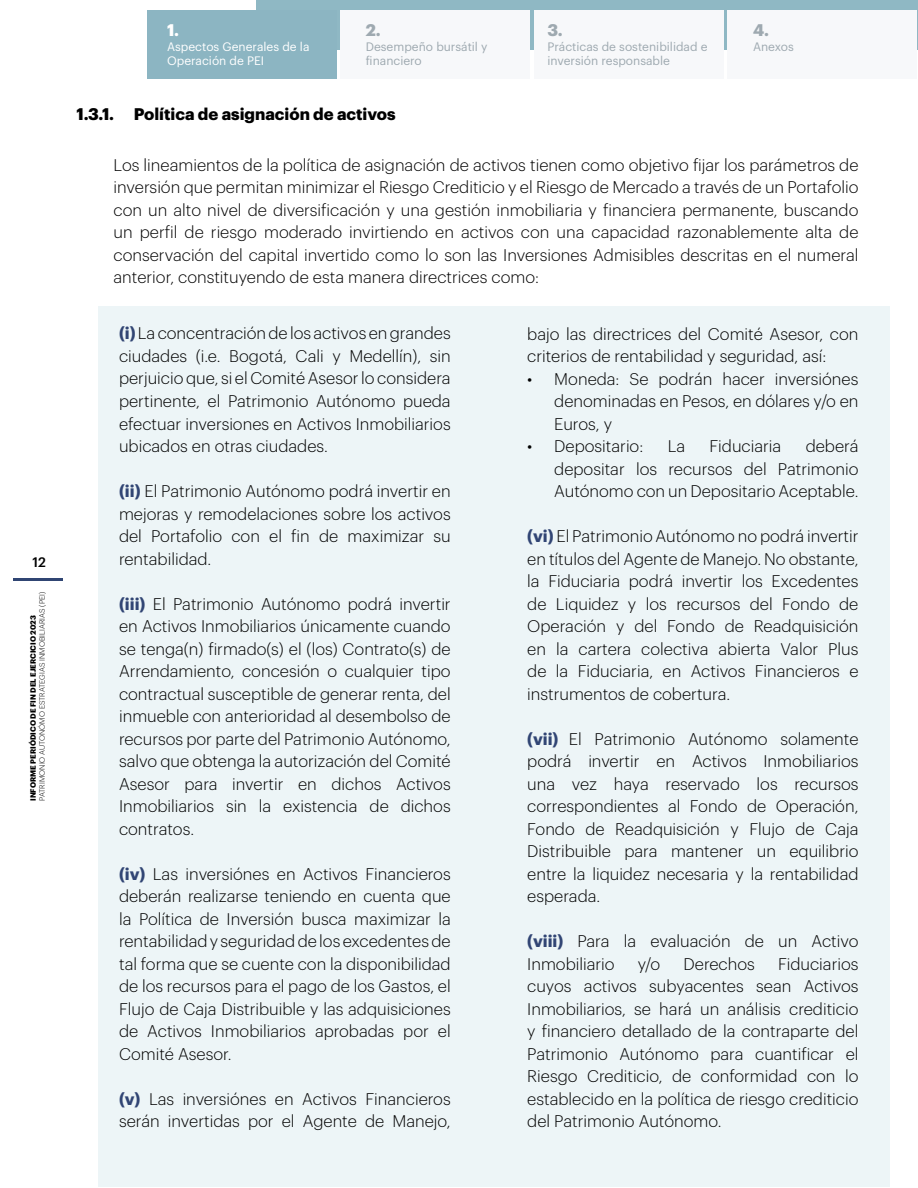
<style>
.page{position:relative;width:918px;height:1188px;background:#fff}
.page>*{position:absolute;margin:0;border:0;box-sizing:border-box;transform-origin:0 0}
.t1{font:300 16.5px/22.5px "Graphik";color:#000;text-align:justify}
.t2{font:700 16.5px "Graphik";color:#000}
.t3{font:700 16.5px "Graphik";color:#9ea9b0}
.t4{font:700 16.5px "Graphik";color:#fff}
.t5{font:500 13.5px "Graphik";color:#000}
.t6{font:12px/14.4px "Graphik";color:#9ea9b0}
.t7{font:12px/14.4px "Graphik";color:#fff}
.t8{font:300 7.5px "Graphik";color:#000}
.t9{font:700 7.5px "Graphik";color:#000}
.s1{font-weight:700;color:#314573}
.s2{font-weight:700;color:#314574}
</style>
<div class="page">
<div style="left:256px;top:0;width:662px;height:50px;background:#8fb8c4"></div>
<hr style="left:14px;top:578px;width:49px;height:3px;background:#304573">
<div style="left:534px;top:11px;width:190px;height:68px;background:#f7f8fa"></div>
<div style="left:340px;top:11px;width:190px;height:68px;background:#f7f8fa"></div>
<div style="left:728px;top:11px;width:189px;height:68px;background:#f7f8fa"></div>
<div style="left:99px;top:306px;width:791px;height:881px;background:#edf5f7"></div>
<div style="left:147px;top:11px;width:190px;height:68px;background:#8cb5c2"></div>
<hr style="left:917px;top:11px;width:1px;height:68px;background:#8cb5c2">
<p class="t5" style="left:32px;top:552px;width:15px">12</p>
<p class="t8" style="left:37px;top:801px;width:211px;rotate:-90deg">PATRIMONIO AUTONÓMO ESTRATEGIAS INMOBILIARIAS (PEI)</p>
<p class="t9" style="left:27px;top:801px;width:187px;rotate:-90deg">INFORME PERIÓDICO DE FIN DEL EJERCICIO 2023</p>
<p class="t4" style="left:167px;top:17px;width:14px">1.</p>
<p class="t7" style="left:167px;top:38px;width:144px">Aspectos Generales de la<br>Operación de PEI</p>
<p class="t3" style="left:366px;top:17px;width:16px">2.</p>
<p class="t6" style="left:366px;top:38px;width:123px">Desempeño bursátil y financiero</p>
<p class="t3" style="left:547px;top:17px;width:17px">3.</p>
<p class="t6" style="left:547px;top:38px;width:162px">Prácticas de sostenibilidad e inversión responsable</p>
<p class="t3" style="left:753px;top:17px;width:17px">4.</p>
<p class="t6" style="left:753px;top:38px;width:42px">Anexos</p>
<p class="t2" style="left:77px;top:101px;width:321px">1.3.1. Política de asignación de activos</p>
<p class="t1" style="left:114px;top:152px;width:746px">Los lineamientos de la política de asignación de activos tienen como objetivo fijar los parámetros de inversión que permitan minimizar el Riesgo Crediticio y el Riesgo de Mercado a través de un Portafolio con un alto nivel de diversificación y una gestión inmobiliaria y financiera permanente, buscando un perfil de riesgo moderado invirtiendo en activos con una capacidad razonablemente alta de conservación del capital invertido como lo son las Inversiones Admisibles descritas en el numeral anterior, constituyendo de esta manera directrices como:</p>
<p class="t1" style="left:119px;top:321px;width:333px"><span class="s1">(i)</span> La concentración de los activos en grandes ciudades (i.e. Bogotá, Cali y Medellín), sin perjuicio que, si el Comité Asesor lo considera pertinente, el Patrimonio Autónomo pueda efectuar inversiones en Activos Inmobiliarios ubicados en otras ciudades.</p>
<p class="t1" style="left:119px;top:479px;width:333px"><span class="s2">(ii)</span> El Patrimonio Autónomo podrá invertir en mejoras y remodelaciones sobre los activos del Portafolio con el fin de maximizar su rentabilidad.</p>
<p class="t1" style="left:119px;top:591px;width:333px"><span class="s2">(iii)</span> El Patrimonio Autónomo podrá invertir en Activos Inmobiliarios únicamente cuando se tenga(n) firmado(s) el (los) Contrato(s) de Arrendamiento, concesión o cualquier tipo contractual susceptible de generar renta, del inmueble con anterioridad al desembolso de recursos por parte del Patrimonio Autónomo, salvo que obtenga la autorización del Comité Asesor para invertir en dichos Activos Inmobiliarios sin la existencia de dichos contratos.</p>
<p class="t1" style="left:119px;top:861px;width:333px"><span class="s2">(iv)</span> Las inversiónes en Activos Financieros deberán realizarse teniendo en cuenta que la Política de Inversión busca maximizar la rentabilidad y seguridad de los excedentes de tal forma que se cuente con la disponibilidad de los recursos para el pago de los Gastos, el Flujo de Caja Distribuible y las adquisiciones de Activos Inmobiliarios aprobadas por el Comité Asesor.</p>
<p class="t1" style="left:119px;top:1086px;width:333px"><span class="s2">(v)</span> Las inversiónes en Activos Financieros serán invertidas por el Agente de Manejo,</p>
<p class="t1" style="left:527px;top:321px;width:333px">bajo las directrices del Comité Asesor, con criterios de rentabilidad y seguridad, así:</p>
<p class="t1" style="left:554px;top:366px;width:306px;text-indent:-27px">• Moneda: Se podrán hacer inversiónes denominadas en Pesos, en dólares y/o en Euros, y</p>
<p class="t1" style="left:527px;top:434px;width:118px">• Depositario:</p>
<p class="t1" style="left:668px;top:434px;width:19px">La</p>
<p class="t1" style="left:710px;top:434px;width:73px">Fiduciaria</p>
<p class="t1" style="left:554px;top:434px;width:306px;text-indent:251px">deberá depositar los recursos del Patrimonio Autónomo con un Depositario Aceptable.</p>
<p class="t1" style="left:527px;top:524px;width:333px"><span class="s2">(vi)</span> El Patrimonio Autónomo no podrá invertir en títulos del Agente de Manejo. No obstante, la Fiduciaria podrá invertir los Excedentes de Liquidez y los recursos del Fondo de Operación y del Fondo de Readquisición en la cartera colectiva abierta Valor Plus de la Fiduciaria, en Activos Financieros e instrumentos de cobertura.</p>
<p class="t1" style="left:527px;top:726px;width:333px"><span class="s2">(vii)</span> El Patrimonio Autónomo solamente podrá invertir en Activos Inmobiliarios una vez haya reservado los recursos correspondientes al Fondo de Operación, Fondo de Readquisición y Flujo de Caja Distribuible para mantener un equilibrio entre la liquidez necesaria y la rentabilidad esperada.</p>
<p class="t1" style="left:527px;top:929px;width:333px"><span class="s2">(viii)</span> Para la evaluación de un Activo<br>Inmobiliario</p>
<p class="t1" style="left:638px;top:951px;width:24px">y/o</p>
<p class="t1" style="left:684px;top:951px;width:73px">Derechos</p>
<p class="t1" style="left:527px;top:951px;width:333px;text-indent:251px">Fiduciarios cuyos activos subyacentes sean Activos Inmobiliarios, se hará un análisis crediticio y financiero detallado de la contraparte del Patrimonio Autónomo para cuantificar el Riesgo Crediticio, de conformidad con lo establecido en la política de riesgo crediticio del Patrimonio Autónomo.</p>
</div>
